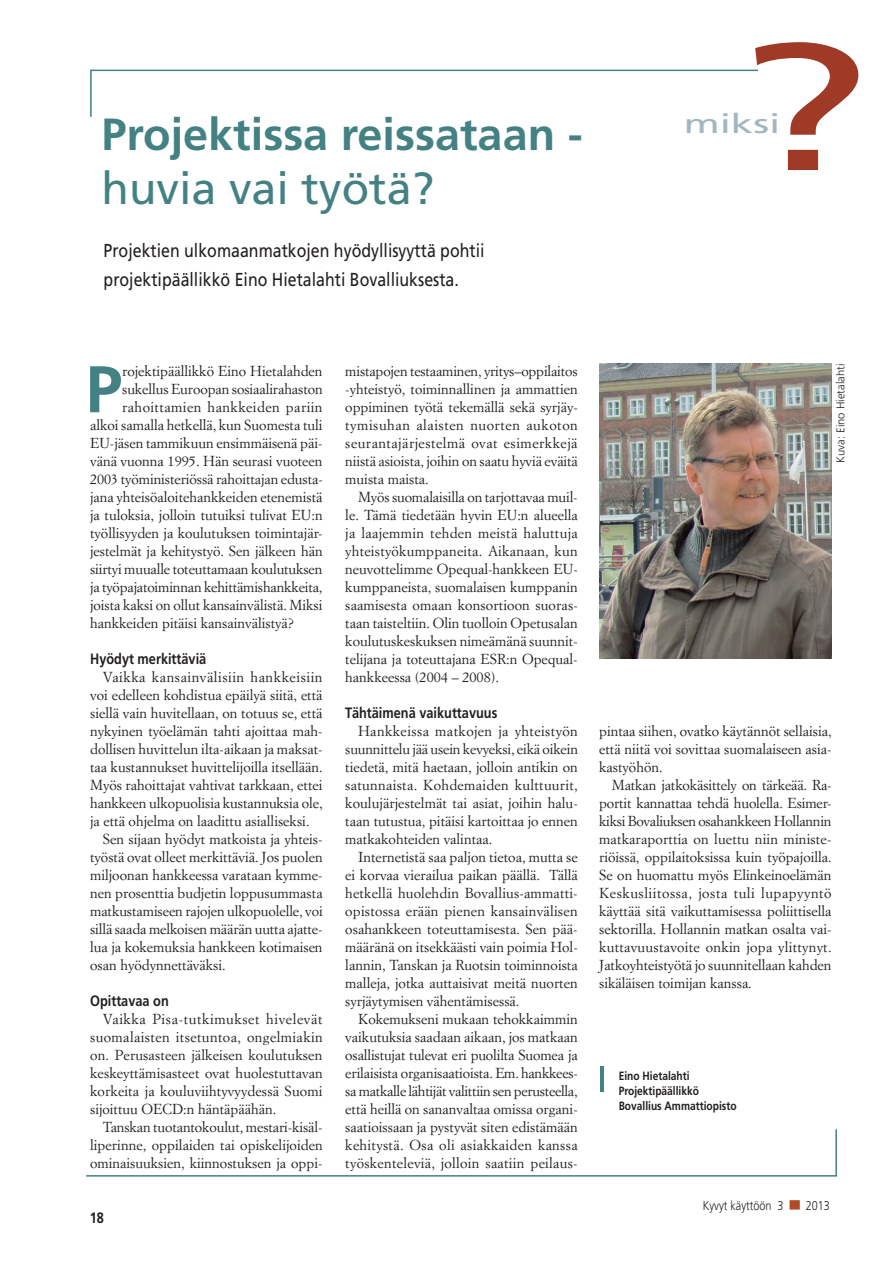
<style>
.page{position:relative;width:894px;height:1261px;background:#fff}
.page>*{position:absolute;margin:0;border:0;box-sizing:border-box;transform-origin:0 0}
.t1{font:180px "Frutiger LT Std";color:#9f3a27;scale:1.5 1}
.t2{font:700 65.85px "Frutiger LT Std";color:#448183}
.t3{font:700 45px "Frutiger LT Std";color:#448183}
.t4{font:45px "Frutiger LT Std";color:#448183}
.t5{font:27px "Frutiger LT Std";color:#a2b6bd;scale:1.5 1}
.t6{font:18.75px/28.5px "Frutiger LT Std";color:#231f20;scale:.85 1}
.t7{font:700 15px "Frutiger LT Std";color:#231f20;scale:.85 1}
.t8{font:14.25px/18px "Simoncini Garamond Std";color:#231f20;text-align:justify}
.t9{font:14.25px "Simoncini Garamond Std";letter-spacing:.035em;color:#231f20}
.t10{font:14.25px "Simoncini Garamond Std";letter-spacing:.03em;color:#231f20}
.t11{font:300 12.75px "Frutiger LT Std";color:#231f20;scale:.85 1}
.t12{font:700 12px/15px "Frutiger LT Std";color:#231f20;scale:.85 1}
.t13{font:300 11.25px "Frutiger LT Std";color:#231f20}
</style>
<div class="page">
<div style="left:789px;top:1200px;width:10px;height:9px;background:#af4b28;border:2px solid #af4b28"></div>
<svg style="left:86px;top:1129px;width:751px;height:48px"></svg>
<svg style="left:90px;top:69px;width:668px;height:48px"></svg>
<img style="left:599px;top:363px;width:232px;height:296px">
<hr style="left:600px;top:1066px;width:3px;height:25px;background:#448183">
<h3 class="t3" style="left:101px;top:108px;width:483px">Projektissa reissataan -</h3>
<h3 class="t4" style="left:101px;top:162px;width:334px">huvia vai työtä?</h3>
<h3 class="t6" style="left:104px;top:236px;width:450px">Projektien ulkomaanmatkojen hyödyllisyyttä pohtii projektipäällikkö Eino Hietalahti Bovalliuksesta.</h3>
<h1 class="t1" style="left:735px;top:2px;width:91px">?</h1>
<h3 class="t5" style="left:683px;top:107px;width:66px">miksi</h3>
<h2 class="t2" style="left:86px;top:351px;width:38px">P</h2>
<p class="t8" style="left:122px;top:362px;width:202px">rojektipäällikkö Eino Hietalahden</p>
<p class="t8" style="left:122px;top:380px;width:202px">sukellus Euroopan sosiaalirahaston</p>
<p class="t10" style="left:122px;top:398px;width:202px">rahoittamien hankkeiden pariin</p>
<p class="t8" style="left:90px;top:416px;width:234px">alkoi samalla hetkellä, kun Suomesta tuli</p>
<p class="t8" style="left:90px;top:434px;width:234px">EU-jäsen tammikuun ensimmäisenä päi-</p>
<p class="t8" style="left:90px;top:452px;width:234px">vänä vuonna 1995. Hän seurasi vuoteen</p>
<p class="t8" style="left:90px;top:470px;width:234px">2003 työministeriössä rahoittajan edusta-</p>
<p class="t8" style="left:90px;top:488px;width:234px">jana yhteisöaloitehankkeiden etenemistä</p>
<p class="t8" style="left:90px;top:506px;width:234px">ja tuloksia, jolloin tutuiksi tulivat EU:n</p>
<p class="t8" style="left:90px;top:524px;width:234px">työllisyyden ja koulutuksen toimintajär-</p>
<p class="t8" style="left:90px;top:542px;width:234px">jestelmät ja kehitystyö. Sen jälkeen hän</p>
<p class="t8" style="left:90px;top:560px;width:234px">siirtyi muualle toteuttamaan koulutuksen</p>
<p class="t8" style="left:90px;top:578px;width:234px">ja työpajatoiminnan kehittämishankkeita,</p>
<p class="t8" style="left:90px;top:596px;width:234px">joista kaksi on ollut kansainvälistä. Miksi</p>
<p class="t8" style="left:90px;top:614px;width:206px">hankkeiden pitäisi kansainvälistyä?</p>
<p class="t7" style="left:90px;top:650px;width:138px">Hyödyt merkittäviä</p>
<p class="t9" style="left:103px;top:668px;width:221px">Vaikka kansainvälisiin hankkeisiin</p>
<p class="t8" style="left:90px;top:686px;width:234px">voi edelleen kohdistua epäilyä siitä, että</p>
<p class="t8" style="left:90px;top:704px;width:234px">siellä vain huvitellaan, on totuus se, että</p>
<p class="t8" style="left:90px;top:722px;width:234px">nykyinen työelämän tahti ajoittaa mah-</p>
<p class="t8" style="left:90px;top:740px;width:234px">dollisen huvittelun ilta-aikaan ja maksat-</p>
<p class="t8" style="left:90px;top:758px;width:234px">taa kustannukset huvittelijoilla itsellään.</p>
<p class="t8" style="left:90px;top:776px;width:234px">Myös rahoittajat vahtivat tarkkaan, ettei</p>
<p class="t8" style="left:90px;top:794px;width:234px">hankkeen ulkopuolisia kustannuksia ole,</p>
<p class="t8" style="left:90px;top:812px;width:221px">ja että ohjelma on laadittu asialliseksi.</p>
<p class="t8" style="left:103px;top:830px;width:221px">Sen sijaan hyödyt matkoista ja yhteis-</p>
<p class="t8" style="left:90px;top:848px;width:234px">työstä ovat olleet merkittäviä. Jos puolen</p>
<p class="t8" style="left:90px;top:866px;width:234px">miljoonan hankkeessa varataan kymme-</p>
<p class="t8" style="left:90px;top:884px;width:234px">nen prosenttia budjetin loppusummasta</p>
<p class="t8" style="left:90px;top:902px;width:234px">matkustamiseen rajojen ulkopuolelle, voi</p>
<p class="t8" style="left:90px;top:920px;width:234px">sillä saada melkoisen määrän uutta ajatte-</p>
<p class="t8" style="left:90px;top:938px;width:234px">lua ja kokemuksia hankkeen kotimaisen</p>
<p class="t8" style="left:90px;top:956px;width:137px">osan hyödynnettäväksi.</p>
<p class="t7" style="left:90px;top:992px;width:94px">Opittavaa on</p>
<p class="t8" style="left:90px;top:1010px;width:234px;text-indent:13px">Vaikka Pisa-tutkimukset hivelevät suomalaisten itsetuntoa, ongelmiakin on. Perusasteen jälkeisen koulutuksen keskeyttämisasteet ovat huolestuttavan korkeita ja kouluviihtyvyydessä Suomi sijoittuu OECD:n häntäpäähän.</p>
<p class="t8" style="left:90px;top:1118px;width:234px;text-indent:13px">Tanskan tuotantokoulut, mestari-kisäl&shy;liperinne, oppilaiden tai opiskelijoiden ominaisuuksien, kiinnostuksen ja oppi-</p>
<p class="t7" style="left:90px;top:1208px;width:18px">18</p>
<p class="t8" style="left:345px;top:362px;width:234px">mistapojen testaaminen, yritys–oppilaitos -yhteistyö, toiminnallinen ja ammattien oppiminen työtä tekemällä sekä syrjäy&shy;tymisuhan alaisten nuorten aukoton seurantajärjestelmä ovat esimerkkejä niistä asioista, joihin on saatu hyviä eväitä muista maista.</p>
<p class="t8" style="left:345px;top:488px;width:234px;text-indent:13px">Myös suomalaisilla on tarjottavaa muil&shy;le. Tämä tiedetään hyvin EU:n alueella ja laajemmin tehden meistä haluttuja yhteistyökumppaneita. Aikanaan, kun neuvottelimme Opequal-hankkeen EU&shy;kumppaneista, suomalaisen kumppanin saamisesta omaan konsortioon suoras&shy;taan taisteltiin. Olin tuolloin Opetusalan koulutuskeskuksen nimeämänä suunnit&shy;telijana ja toteuttajana ESR:n Opequal&shy;hankkeessa (2004 – 2008).</p>
<p class="t7" style="left:345px;top:704px;width:180px">Tähtäimenä vaikuttavuus</p>
<p class="t8" style="left:345px;top:722px;width:234px;text-indent:13px">Hankkeissa matkojen ja yhteistyön suunnittelu jää usein kevyeksi, eikä oikein tiedetä, mitä haetaan, jolloin antikin on satunnaista. Kohdemaiden kulttuurit, koulujärjestelmät tai asiat, joihin halu&shy;taan tutustua, pitäisi kartoittaa jo ennen matkakohteiden valintaa.</p>
<p class="t8" style="left:345px;top:848px;width:234px;text-indent:13px">Internetistä saa paljon tietoa, mutta se ei korvaa vierailua paikan päällä. Tällä hetkellä huolehdin Bovallius-ammatti&shy;opistossa erään pienen kansainvälisen osahankkeen toteuttamisesta. Sen pää&shy;määränä on itsekkäästi vain poimia Hol&shy;lannin, Tanskan ja Ruotsin toiminnoista malleja, jotka auttaisivat meitä nuorten syrjäytymisen vähentämisessä.</p>
<p class="t8" style="left:345px;top:1010px;width:234px;text-indent:13px">Kokemukseni mukaan tehokkaimmin vaikutuksia saadaan aikaan, jos matkaan osallistujat tulevat eri puolilta Suomea ja erilaisista organisaatioista. Em. hankkees&shy;sa matkalle lähtijät valittiin sen perusteella, että heillä on sananvaltaa omissa organi&shy;saatioissaan ja pystyvät siten edistämään kehitystä. Osa oli asiakkaiden kanssa työskenteleviä, jolloin saatiin peilaus-</p>
<p class="t13" style="left:834px;top:463px;width:101px;rotate:-90deg">Kuva: Eino Hietalahti</p>
<p class="t8" style="left:599px;top:722px;width:234px">pintaa siihen, ovatko käytännöt sellaisia, että niitä voi sovittaa suomalaiseen asia&shy;kastyöhön.</p>
<p class="t8" style="left:599px;top:776px;width:234px;text-indent:13px">Matkan jatkokäsittely on tärkeää. Ra&shy;portit kannattaa tehdä huolella. Esimer&shy;kiksi Bovaliuksen osahankkeen Hollannin matkaraporttia on luettu niin ministe&shy;riöissä, oppilaitoksissa kuin työpajoilla.<br>Se on huomattu myös Elinkeinoelämän Keskusliitossa, josta tuli lupapyyntö käyttää sitä vaikuttamisessa poliittisella sektorilla. Hollannin matkan osalta vai&shy;kuttavuustavoite onkin jopa ylittynyt.<br>Jatkoyhteistyötä jo suunnitellaan kahden sikäläisen toimijan kanssa.</p>
<p class="t12" style="left:618px;top:1068px;width:140px">Eino H ietalahti<br>Projektipäällikkö<br>Bovallius Ammattiopisto</p>
<p class="t11" style="left:703px;top:1198px;width:96px">Kyvyt käyttöön 3</p>
<p class="t11" style="left:805px;top:1198px;width:30px">2013</p>
</div>
